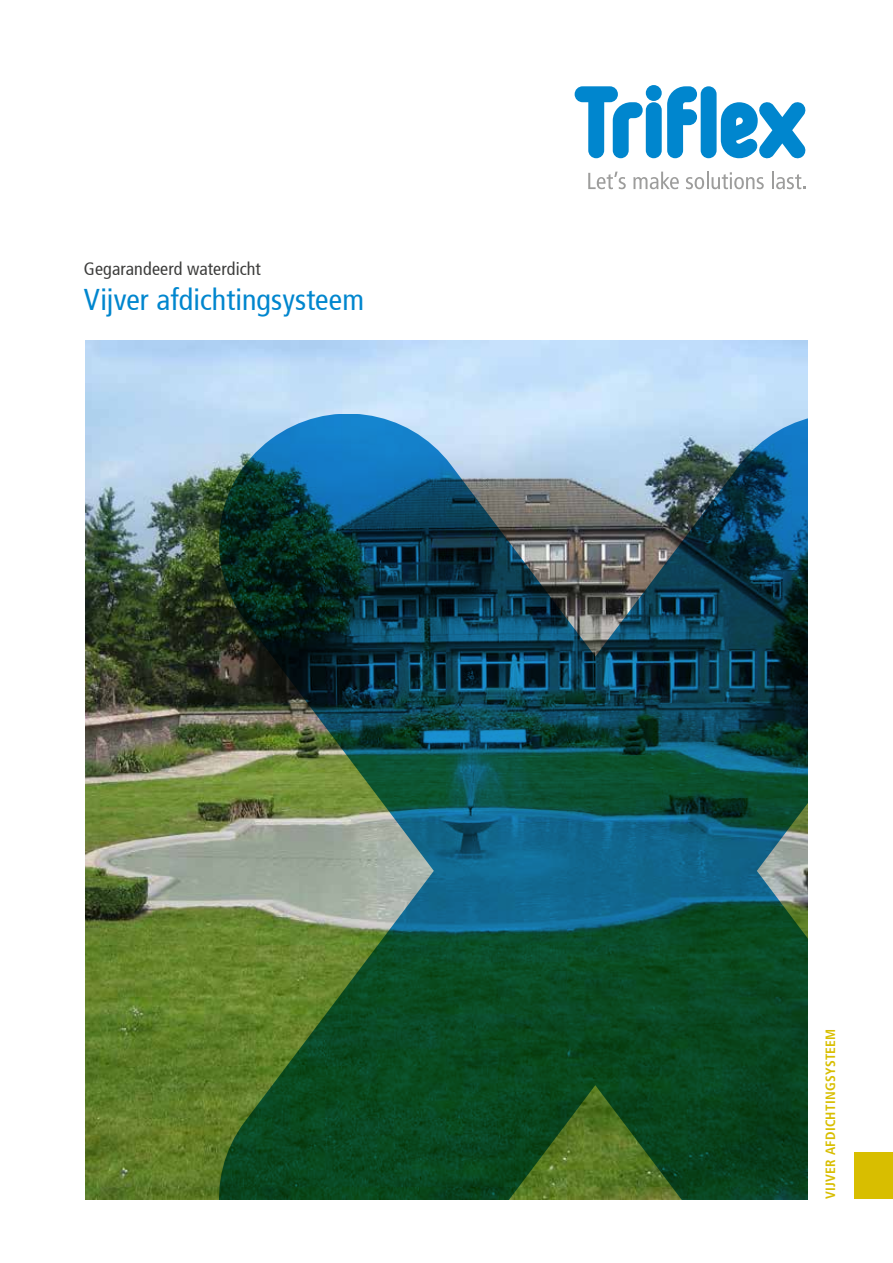
<style>
.page{position:relative;width:893px;height:1263px;background:#fff}
.page>*{position:absolute;margin:0;border:0;box-sizing:border-box;transform-origin:0 0}
.t1{font:condensed 30px "Frutiger";letter-spacing:.005em;color:#0086ce}
.t2{font:condensed 18px "Frutiger";letter-spacing:.005em;color:#3c3c3b}
.t3{font:700 condensed 13.5px "Frutiger";letter-spacing:.02em;color:#d8be00}
</style>
<div class="page">
<div style="left:855px;top:1152px;width:38px;height:47px;background:#d8be00"></div>
<img style="left:85px;top:340px;width:723px;height:859px">
<img style="left:219px;top:415px;width:589px;height:784px">
<svg style="left:575px;top:86px;width:68px;height:72px"></svg>
<div style="left:646px;top:102px;width:16px;height:56px;background:#0086ce;border-radius:8px"></div>
<div style="left:646px;top:85px;width:16px;height:16px;background:#0086ce;border-radius:50%"></div>
<svg style="left:667px;top:86px;width:30px;height:72px"></svg>
<svg style="left:721px;top:102px;width:84px;height:57px"></svg>
<div style="left:701px;top:86px;width:16px;height:72px;background:#0086ce;border-radius:8px"></div>
<svg style="left:588px;top:172px;width:38px;height:17px"></svg>
<svg style="left:633px;top:172px;width:46px;height:17px"></svg>
<svg style="left:686px;top:172px;width:78px;height:17px"></svg>
<svg style="left:772px;top:172px;width:33px;height:17px"></svg>
<p class="t2" style="left:84px;top:261px;width:178px">Gegarandeerd waterdicht</p>
<p class="t1" style="left:84px;top:287px;width:282px">Vijver afdichtingsysteem</p>
<p class="t3" style="left:822px;top:1199px;width:172px;rotate:-90deg">VIJVER AFDICHTINGSYSTEEM</p>
</div>
